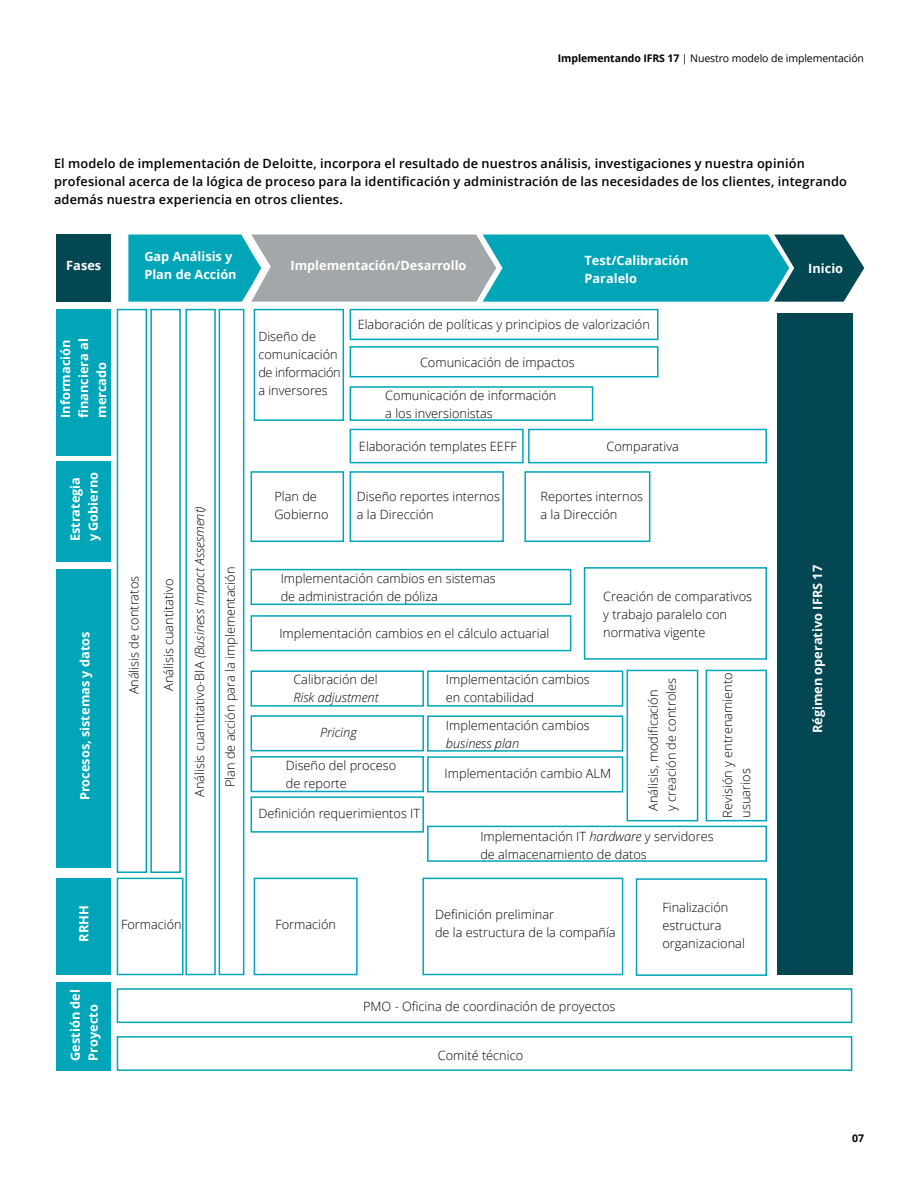
<style>
.page{position:relative;width:918px;height:1188px;background:#fff}
.page>*{position:absolute;margin:0;border:0;box-sizing:border-box;transform-origin:0 0}
.t1{font:300 12.75px/18px "Open Sans";color:#000}
.t2{font:600 12.75px/18px "Open Sans";letter-spacing:.015em;color:#000}
.t3{font:700 12.75px/18px "Open Sans";color:#fff}
.t4{font:italic 300 12.75px "Open Sans";color:#000}
.t5{font:10.5px "Open Sans";letter-spacing:-.01em;color:#000}
.t6{font:700 10.5px "Open Sans";color:#000}
.s1{font-weight:700}
.s2{font-style:normal}
.s3{font-style:italic}
</style>
<div class="page">
<div style="left:56px;top:235px;width:55px;height:67px;background:#024751"></div>
<svg style="left:128px;top:235px;width:736px;height:67px;background:#3da1ad"></svg>
<div style="left:56px;top:310px;width:55px;height:146px;background:#00a5b8"></div>
<div style="left:117px;top:309px;width:30px;height:564px;border:2px solid #00a5b8"></div>
<div style="left:150px;top:309px;width:31px;height:564px;border:2px solid #00a5b8"></div>
<div style="left:185px;top:309px;width:31px;height:666px;border:2px solid #00a5b8"></div>
<div style="left:219px;top:309px;width:25px;height:666px;border:2px solid #00a5b8"></div>
<div style="left:56px;top:461px;width:55px;height:101px;background:#00a5b8"></div>
<div style="left:56px;top:570px;width:55px;height:298px;background:#00a5b8"></div>
<div style="left:56px;top:878px;width:55px;height:97px;background:#00a5b8"></div>
<div style="left:117px;top:878px;width:67px;height:97px;border:2px solid #00a5b8"></div>
<div style="left:254px;top:878px;width:104px;height:97px;border:2px solid #00a5b8"></div>
<div style="left:254px;top:309px;width:90px;height:112px;border:2px solid #00a5b8"></div>
<div style="left:251px;top:471px;width:93px;height:71px;border:2px solid #00a5b8"></div>
<div style="left:350px;top:309px;width:309px;height:31px;border:2px solid #00a5b8"></div>
<div style="left:350px;top:346px;width:309px;height:31px;border:2px solid #00a5b8"></div>
<div style="left:350px;top:386px;width:243px;height:35px;border:2px solid #00a5b8"></div>
<div style="left:350px;top:429px;width:174px;height:34px;border:2px solid #00a5b8"></div>
<div style="left:528px;top:429px;width:239px;height:34px;border:2px solid #00a5b8"></div>
<div style="left:777px;top:314px;width:75px;height:661px;background:#024751"></div>
<div style="left:251px;top:569px;width:320px;height:36px;border:2px solid #00a5b8"></div>
<div style="left:251px;top:615px;width:320px;height:36px;border:2px solid #00a5b8"></div>
<div style="left:251px;top:670px;width:173px;height:37px;border:2px solid #00a5b8"></div>
<div style="left:251px;top:715px;width:173px;height:36px;border:2px solid #00a5b8"></div>
<div style="left:251px;top:756px;width:173px;height:36px;border:2px solid #00a5b8"></div>
<div style="left:251px;top:796px;width:173px;height:37px;border:2px solid #00a5b8"></div>
<div style="left:427px;top:715px;width:196px;height:37px;border:2px solid #00a5b8"></div>
<div style="left:427px;top:756px;width:196px;height:36px;border:2px solid #00a5b8"></div>
<div style="left:427px;top:826px;width:340px;height:36px;border:2px solid #00a5b8"></div>
<div style="left:427px;top:670px;width:196px;height:37px;border:2px solid #00a5b8"></div>
<div style="left:117px;top:988px;width:735px;height:35px;border:2px solid #00a5b8"></div>
<div style="left:117px;top:1036px;width:735px;height:35px;border:2px solid #00a5b8"></div>
<div style="left:422px;top:878px;width:201px;height:97px;border:2px solid #00a5b8"></div>
<div style="left:636px;top:878px;width:131px;height:98px;border:2px solid #00a5b8"></div>
<div style="left:584px;top:567px;width:183px;height:93px;border:2px solid #00a5b8"></div>
<div style="left:350px;top:471px;width:154px;height:71px;border:2px solid #00a5b8"></div>
<div style="left:524px;top:471px;width:126px;height:71px;border:2px solid #00a5b8"></div>
<div style="left:627px;top:670px;width:71px;height:151px;border:2px solid #00a5b8"></div>
<div style="left:706px;top:670px;width:61px;height:151px;border:2px solid #00a5b8"></div>
<div style="left:56px;top:982px;width:55px;height:89px;background:#00a5b8"></div>
<p class="t5" style="left:558px;top:51px;width:308px"><span class="s1">Implementando IFRS 17</span> | Nuestro modelo de implementación</p>
<p class="t2" style="left:54px;top:154px;width:795px">El modelo de implementación de Deloitte, incorpora el resultado de nuestros análisis, investigaciones y nuestra opinión profesional acerca de la lógica de proceso para la identificación y administración de las necesidades de los clientes, integrando además nuestra experiencia en otros clientes.</p>
<p class="t3" style="left:66px;top:256px;width:36px">Fases</p>
<p class="t3" style="left:144px;top:247px;width:94px">Gap Análisis y<br>Plan de Acción</p>
<p class="t3" style="left:56px;top:418px;width:81px;text-align:justify;rotate:-90deg">Información financiera al mercado</p>
<p class="t3" style="left:66px;top:541px;width:71px;rotate:-90deg">Estrategia y Gobierno</p>
<p class="t3" style="left:76px;top:800px;width:170px;rotate:-90deg">Procesos, sistemas y datos</p>
<p class="t1" style="left:124px;top:694px;width:120px;rotate:-90deg">Análisis de contratos</p>
<p class="t1" style="left:159px;top:691px;width:114px;rotate:-90deg">Análisis cuantitativo</p>
<p class="t4" style="left:191px;top:797px;width:293px;rotate:-90deg"><span class="s2">Análisis cuantitativo-BIA</span> (Business Impact Assesment)</p>
<p class="t1" style="left:221px;top:787px;width:222px;rotate:-90deg">Plan de acción para la implementación</p>
<p class="t3" style="left:291px;top:256px;width:178px">Implementación/Desarrollo</p>
<p class="t3" style="left:585px;top:251px;width:105px">Test/Calibración<br>Paralelo</p>
<p class="t3" style="left:808px;top:259px;width:36px">Inicio</p>
<p class="t1" style="left:258px;top:327px;width:84px">Diseño de comunicación de información a inversores</p>
<p class="t1" style="left:358px;top:315px;width:294px">Elaboración de políticas y principios de valorización</p>
<p class="t1" style="left:420px;top:353px;width:156px">Comunicación de impactos</p>
<p class="t1" style="left:385px;top:386px;width:173px">Comunicación de información a los inversionistas</p>
<p class="t1" style="left:359px;top:437px;width:159px">Elaboración templates EEFF</p>
<p class="t1" style="left:606px;top:437px;width:74px">Comparativa</p>
<p class="t1" style="left:274px;top:487px;width:56px">Plan de<br>Gobierno</p>
<p class="t1" style="left:357px;top:487px;width:145px">Diseño reportes internos a la Dirección</p>
<p class="t1" style="left:541px;top:487px;width:104px">Reportes internos a la Dirección</p>
<p class="t1" style="left:281px;top:569px;width:217px">Implementación cambios en sistemas de administración de póliza</p>
<p class="t1" style="left:279px;top:624px;width:272px">Implementación cambios en el cálculo actuarial</p>
<p class="t1" style="left:603px;top:587px;width:151px">Creación de comparativos y trabajo paralelo con normativa vigente</p>
<p class="t1" style="left:644px;top:811px;width:134px;rotate:-90deg">Análisis, modificación<br>y creación de controles</p>
<p class="t1" style="left:718px;top:818px;width:147px;rotate:-90deg">Revisión y entrenamiento usuarios</p>
<p class="t1" style="left:446px;top:671px;width:145px">Implementación cambios en contabilidad</p>
<p class="t1" style="left:293px;top:671px;width:86px">Calibración del</p>
<p class="t4" style="left:293px;top:689px;width:87px">Risk adjustment</p>
<p class="t1" style="left:446px;top:716px;width:145px">Implementación cambios</p>
<p class="t4" style="left:446px;top:734px;width:75px">business plan</p>
<p class="t1" style="left:445px;top:764px;width:168px">Implementación cambio ALM</p>
<p class="t4" style="left:320px;top:723px;width:38px">Pricing</p>
<p class="t1" style="left:286px;top:756px;width:112px">Diseño del proceso de reporte</p>
<p class="t1" style="left:258px;top:804px;width:163px">Definición requerimientos IT</p>
<p class="t1" style="left:480px;top:827px;width:235px">Implementación IT <span class="s3">hardware</span> y servidores de almacenamiento de datos</p>
<p class="t3" style="left:808px;top:733px;width:170px;rotate:-90deg">Régimen operativo IFRS 17</p>
<p class="t3" style="left:75px;top:942px;width:38px;rotate:-90deg">RRHH</p>
<p class="t3" style="left:66px;top:1061px;width:73px;rotate:-90deg">Gestión del<br>Proyecto</p>
<p class="t1" style="left:121px;top:915px;width:62px">Formación</p>
<p class="t1" style="left:275px;top:915px;width:62px">Formación</p>
<p class="t1" style="left:435px;top:905px;width:182px">Definición preliminar<br>de la estructura de la compañía</p>
<p class="t1" style="left:662px;top:898px;width:84px">Finalización estructura organizacional</p>
<p class="t1" style="left:363px;top:997px;width:254px">PMO - Oficina de coordinación de proyectos</p>
<p class="t1" style="left:438px;top:1046px;width:87px">Comité técnico</p>
<p class="t6" style="left:852px;top:1131px;width:13px">07</p>
</div>
